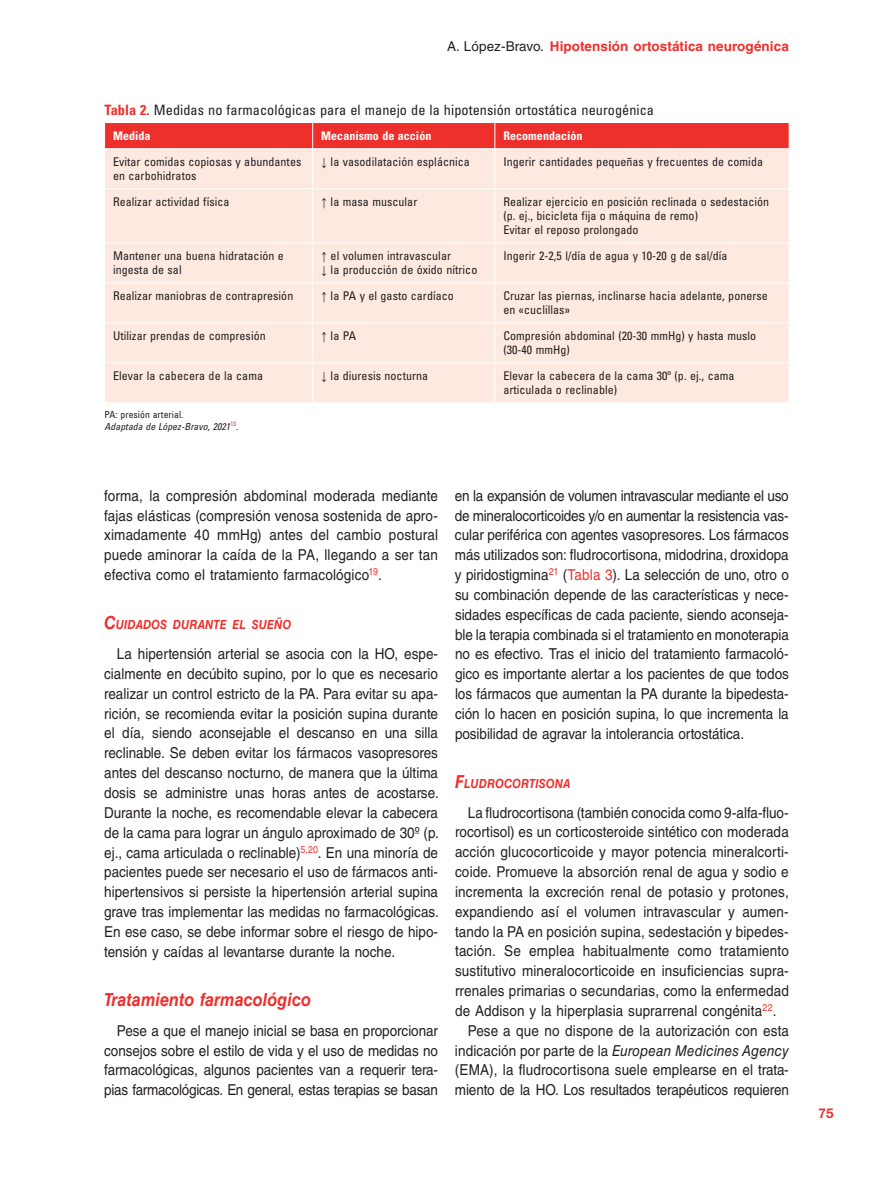
<style>
.page{position:relative;width:893px;height:1191px;background:#fff}
.page>*{position:absolute;margin:0;border:0;box-sizing:border-box;transform-origin:0 0}
.t1{font:italic 700 18px "Helvetica LT Std";letter-spacing:.005em;color:#ee302d;scale:.9 1}
.t2{font:15px/19.8px "Helvetica LT Std";letter-spacing:.01em;color:#231f20;text-align:justify;scale:.9 1}
.t3{font:15px "Helvetica LT Std";letter-spacing:-.01em;color:#231f20;scale:.9 1}
.t4{font:italic 15px "Helvetica LT Std";letter-spacing:.01em;color:#231f20;scale:.9 1}
.t5{font:condensed 14.25px "Univers LT Std";letter-spacing:.005em;color:#231f20}
.t6{font:700 13.5px "Helvetica LT Std";letter-spacing:.005em;color:#ee302d}
.t7{font:700 13.5px "Helvetica Neue LT Std";color:#ee302d}
.t8{font:italic 700 12.6px "Helvetica LT Std";letter-spacing:.01em;color:#ee302d;scale:.9 1}
.t9{font:condensed 12px/14.2px "Univers LT Std";letter-spacing:.005em;color:#231f20}
.t10{font:700 condensed 12px "Univers LT Std";letter-spacing:.005em;color:#fff}
.t11{font:italic condensed 9.75px/11.2px "Univers LT Std";letter-spacing:.005em;color:#231f20}
.s1{font-weight:400;color:#231f20}
.s2{font-weight:700;color:#ee302d}
.s3{font-family:"Times New Roman";font-stretch:normal}
.s4{font-style:normal}
.s5{font-size:18px}
.s6{color:#ee302d}
</style>
<div class="page">
<div style="left:105px;top:149px;width:684px;height:253px;background:#fde9e0"></div>
<hr style="left:312px;top:149px;width:1px;height:39px;background:#fff">
<hr style="left:494px;top:149px;width:1px;height:39px;background:#fff">
<hr style="left:312px;top:189px;width:1px;height:53px;background:#fff">
<hr style="left:494px;top:189px;width:1px;height:53px;background:#fff">
<hr style="left:312px;top:243px;width:1px;height:39px;background:#fff">
<hr style="left:494px;top:243px;width:1px;height:39px;background:#fff">
<hr style="left:312px;top:283px;width:1px;height:39px;background:#fff">
<hr style="left:494px;top:283px;width:1px;height:39px;background:#fff">
<hr style="left:312px;top:323px;width:1px;height:39px;background:#fff">
<hr style="left:494px;top:323px;width:1px;height:39px;background:#fff">
<hr style="left:312px;top:363px;width:1px;height:39px;background:#fff">
<hr style="left:494px;top:363px;width:1px;height:39px;background:#fff">
<hr style="left:105px;top:188px;width:208px;height:1px;background:#fff">
<hr style="left:313px;top:188px;width:182px;height:1px;background:#fff">
<hr style="left:495px;top:188px;width:294px;height:1px;background:#fff">
<hr style="left:105px;top:242px;width:208px;height:1px;background:#fff">
<hr style="left:313px;top:242px;width:182px;height:1px;background:#fff">
<hr style="left:495px;top:242px;width:294px;height:1px;background:#fff">
<hr style="left:105px;top:322px;width:208px;height:1px;background:#fff">
<hr style="left:313px;top:322px;width:182px;height:1px;background:#fff">
<hr style="left:495px;top:322px;width:294px;height:1px;background:#fff">
<hr style="left:105px;top:362px;width:208px;height:1px;background:#fff">
<hr style="left:313px;top:362px;width:182px;height:1px;background:#fff">
<hr style="left:495px;top:362px;width:294px;height:1px;background:#fff">
<hr style="left:105px;top:282px;width:208px;height:1px;background:#fff">
<hr style="left:313px;top:282px;width:182px;height:1px;background:#fff">
<hr style="left:495px;top:282px;width:294px;height:1px;background:#fff">
<div style="left:105px;top:123px;width:685px;height:26px;background:#ee302d"></div>
<hr style="left:104px;top:148px;width:209px;height:1px;background:#fff">
<hr style="left:313px;top:148px;width:182px;height:1px;background:#fff">
<hr style="left:495px;top:148px;width:294px;height:1px;background:#fff">
<p class="t6" style="left:447px;top:38px;width:343px"><span class="s1">A. López-Bravo.</span> Hipotensión ortostática neurogénica</p>
<p class="t5" style="left:105px;top:100px;width:551px"><span class="s2">Tabla 2.</span> Medidas no farmacológicas para el manejo de la hipotensión ortostática neurogénica</p>
<p class="t10" style="left:113px;top:129px;width:39px">Medida</p>
<p class="t10" style="left:321px;top:129px;width:112px">Mecanismo de acción</p>
<p class="t10" style="left:503px;top:129px;width:81px">Recomendación</p>
<p class="t9" style="left:113px;top:154px;width:190px">Evitar comidas copiosas y abundantes en carbohidratos</p>
<p class="t9" style="left:321px;top:154px;width:150px"><span class="s3">↓</span> la vasodilatación esplácnica</p>
<p class="t9" style="left:503px;top:154px;width:261px">Ingerir cantidades pequeñas y frecuentes de comida</p>
<p class="t9" style="left:113px;top:194px;width:118px">Realizar actividad física</p>
<p class="t9" style="left:321px;top:194px;width:98px"><span class="s3">↑</span> la masa muscular</p>
<p class="t9" style="left:503px;top:194px;width:267px">Realizar ejercicio en posición reclinada o sedestación (p. ej., bicicleta fija o máquina de remo)<br>Evitar el reposo prolongado</p>
<p class="t9" style="left:113px;top:248px;width:172px">Mantener una buena hidratación e ingesta de sal</p>
<p class="t9" style="left:321px;top:248px;width:158px"><span class="s3">↑</span> el volumen intravascular<br><span class="s3">↓</span> la producción de óxido nítrico</p>
<p class="t9" style="left:503px;top:248px;width:226px">Ingerir 2-2,5 l/día de agua y 10-20 g de sal/día</p>
<p class="t9" style="left:113px;top:288px;width:182px">Realizar maniobras de contrapresión</p>
<p class="t9" style="left:321px;top:288px;width:134px"><span class="s3">↑</span> la PA y el gasto cardíaco</p>
<p class="t9" style="left:503px;top:288px;width:266px">Cruzar las piernas, inclinarse hacia adelante, ponerse en «cuclillas»</p>
<p class="t9" style="left:113px;top:328px;width:154px">Utilizar prendas de compresión</p>
<p class="t9" style="left:321px;top:328px;width:37px"><span class="s3">↑</span> la PA</p>
<p class="t9" style="left:503px;top:328px;width:254px">Compresión abdominal (20-30 mmHg) y hasta muslo (30-40 mmHg)</p>
<p class="t9" style="left:113px;top:368px;width:151px">Elevar la cabecera de la cama</p>
<p class="t9" style="left:321px;top:368px;width:109px"><span class="s3">↓</span> la diuresis nocturna</p>
<p class="t9" style="left:503px;top:368px;width:233px">Elevar la cabecera de la cama 30º (p. ej., cama articulada o reclinable)</p>
<p class="t11" style="left:105px;top:409px;width:135px"><span class="s4">PA: presión arterial.<br></span>Adaptada de López-Bravo, 2021<sup>13</sup>.</p>
<p class="t2" style="left:104px;top:485px;width:372px">forma, la compresión abdominal moderada mediante fajas elásticas (compresión venosa sostenida de apro&shy;ximadamente 40 mmHg) antes del cambio postural puede aminorar la caída de la PA, llegando a ser tan efectiva como el tratamiento farmacológico<sup>19</sup>.</p>
<p class="t8" style="left:104px;top:617px;width:209px"><span class="s5">C</span>UIDADOS DURANTE EL SUEÑO</p>
<p class="t2" style="left:104px;top:644px;width:373px;text-indent:13px">La hipertensión arterial se asocia con la HO, espe&shy;cialmente en decúbito supino, por lo que es necesario realizar un control estricto de la PA. Para evitar su apa&shy;rición, se recomienda evitar la posición supina durante el día, siendo aconsejable el descanso en una silla reclinable. Se deben evitar los fármacos vasopresores antes del descanso nocturno, de manera que la última dosis se administre unas horas antes de acostarse.<br>Durante la noche, es recomendable elevar la cabecera de la cama para lograr un ángulo aproximado de 30º (p. ej., cama articulada o reclinable)<sup>5,20</sup>. En una minoría de pacientes puede ser necesario el uso de fármacos anti&shy;hipertensivos si persiste la hipertensión arterial supina grave tras implementar las medidas no farmacológicas.<br>En ese caso, se debe informar sobre el riesgo de hipo&shy;tensión y caídas al levantarse durante la noche.</p>
<p class="t1" style="left:104px;top:988px;width:231px">Tratamiento farmacológico</p>
<p class="t2" style="left:104px;top:1020px;width:372px;text-indent:13px">Pese a que el manejo inicial se basa en proporcionar consejos sobre el estilo de vida y el uso de medidas no farmacológicas, algunos pacientes van a requerir tera&shy;pias farmacológicas. En general, estas terapias se basan</p>
<p class="t2" style="left:455px;top:485px;width:372px">en la expansión de volumen intravascular mediante el uso de mineralocorticoides y/o en aumentar la resistencia vas&shy;cular periférica con agentes vasopresores. Los fármacos más utilizados son: fludrocortisona, midodrina, droxidopa y piridostigmina<sup>21</sup> (<span class="s6">Tabla 3</span>). La selección de uno, otro o su combinación depende de las características y nece&shy;sidades específicas de cada paciente, siendo aconseja&shy;ble la terapia combinada si el tratamiento en monoterapia no es efectivo. Tras el inicio del tratamiento farmacoló&shy;gico es importante alertar a los pacientes de que todos los fármacos que aumentan la PA durante la bipedesta&shy;ción lo hacen en posición supina, lo que incrementa la posibilidad de agravar la intolerancia ortostática.</p>
<p class="t8" style="left:455px;top:776px;width:130px"><span class="s5">F</span>LUDROCORTISONA</p>
<p class="t2" style="left:468px;top:802px;width:358px">La fludrocortisona (también conocida como 9-alfa-fluo-</p>
<p class="t2" style="left:455px;top:822px;width:372px">rocortisol) es un corticosteroide sintético con moderada</p>
<p class="t2" style="left:455px;top:842px;width:372px">acción glucocorticoide y mayor potencia mineralcorti-</p>
<p class="t2" style="left:455px;top:862px;width:372px">coide. Promueve la absorción renal de agua y sodio e</p>
<p class="t2" style="left:455px;top:881px;width:372px">incrementa la excreción renal de potasio y protones,</p>
<p class="t2" style="left:455px;top:901px;width:372px">expandiendo así el volumen intravascular y aumen-</p>
<p class="t2" style="left:455px;top:921px;width:372px">tando la PA en posición supina, sedestación y bipedes-</p>
<p class="t2" style="left:455px;top:941px;width:372px">tación. Se emplea habitualmente como tratamiento</p>
<p class="t2" style="left:455px;top:961px;width:372px">sustitutivo mineralocorticoide en insuficiencias supra-</p>
<p class="t2" style="left:455px;top:981px;width:372px">rrenales primarias o secundarias, como la enfermedad</p>
<p class="t2" style="left:455px;top:1000px;width:359px">de Addison y la hiperplasia suprarrenal congénita<sup>22</sup>.</p>
<p class="t2" style="left:468px;top:1020px;width:358px">Pese a que no dispone de la autorización con esta</p>
<p class="t4" style="left:455px;top:1041px;width:372px"><span class="s4">indicación por parte de la</span> European Medicines Agency</p>
<p class="t2" style="left:455px;top:1060px;width:372px">(EMA), la fludrocortisona suele emplearse en el trata-</p>
<p class="t3" style="left:455px;top:1081px;width:373px">miento de la HO. Los resultados terapéuticos requieren</p>
<p class="t7" style="left:819px;top:1104px;width:17px">75</p>
</div>
